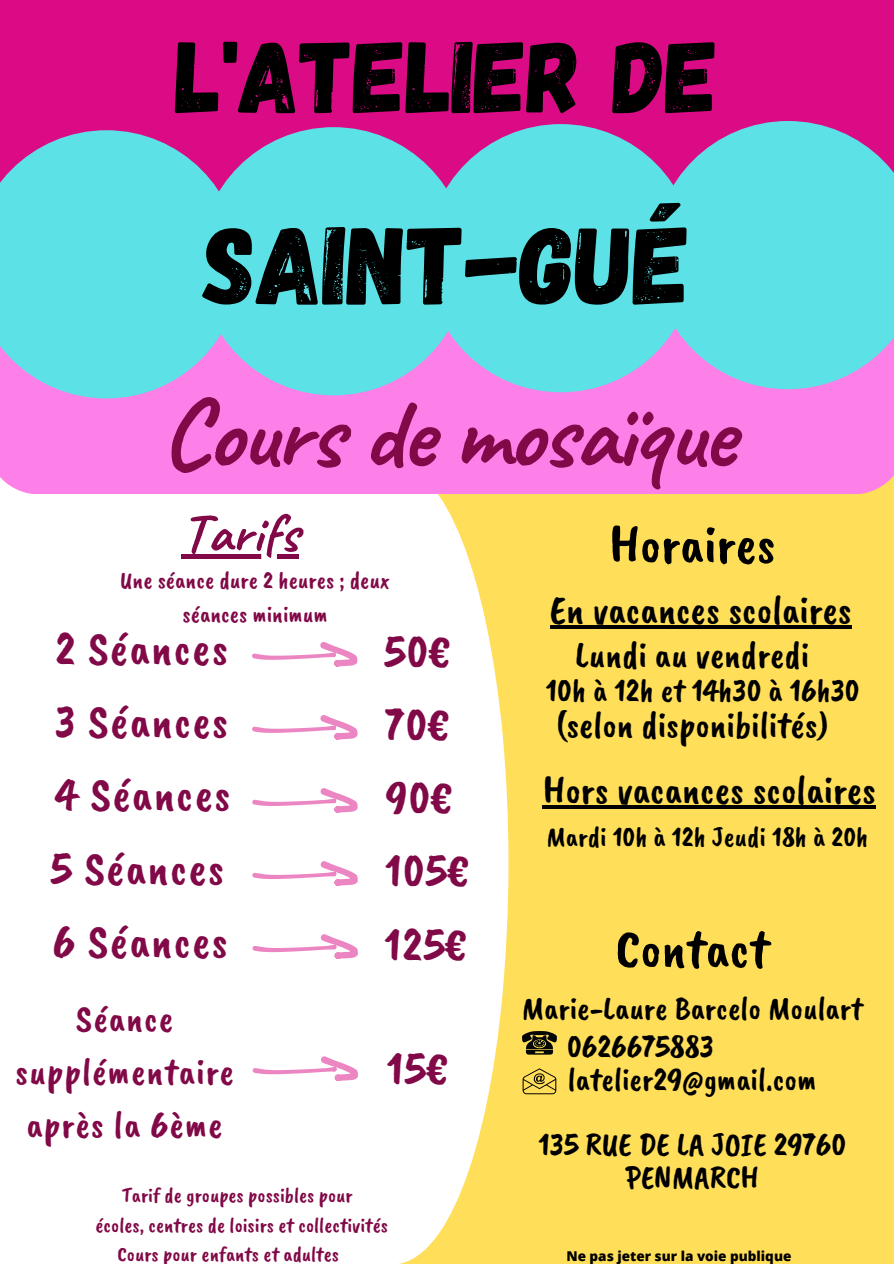
<style>
.page{position:relative;width:894px;height:1264px;background:#fff}
.page>*{position:absolute;margin:0;border:0;box-sizing:border-box;transform-origin:0 0}
.t1{font:110.7px "Gagalin";color:#000}
.t2{font:101.7px "Gagalin";color:#000}
.t3{font:700 98.55px "Caveat";letter-spacing:-.02em;color:#810947}
.t4{font:55.5px "Caveat Brush";color:#000}
.t5{font:700 55.5px "Caveat";color:#810947}
.t6{font:48px "Caveat Brush";letter-spacing:.025em;color:#810947}
.t7{font:40.5px "Caveat Brush";color:#000}
.t8{font:38.1px/52.8px "Caveat Brush";letter-spacing:.025em;color:#810947;text-align:center}
.t9{font:37.5px "Caveat Brush";color:#000}
.t10{font:33px/32.7px "Caveat Brush";color:#000;text-align:center}
.t11{font:28.5px "Caveat Brush";color:#000}
.t12{font:24.15px/33.8px "Caveat Brush";color:#810947;text-align:center}
.t13{font:21.15px "Caveat Brush";color:#810947}
.t14{font:800 13.5px "Open Sans";color:#000}
</style>
<div class="page">
<div style="left:0;top:0;width:893px;height:1263px;background:#ffde59"></div>
<div style="left:0;top:0;width:893px;height:283px;background:#da0b85"></div>
<div style="left:0;top:494px;width:508px;height:769px;background:#fff"></div>
<div style="left:0;top:331px;width:893px;height:163px;background:#fd7fe8"></div>
<svg style="left:252px;top:652px;width:68px;height:8px"></svg>
<svg style="left:320px;top:642px;width:37px;height:24px"></svg>
<svg style="left:252px;top:725px;width:68px;height:8px"></svg>
<svg style="left:320px;top:715px;width:38px;height:24px"></svg>
<svg style="left:252px;top:798px;width:68px;height:8px"></svg>
<svg style="left:320px;top:788px;width:38px;height:24px"></svg>
<svg style="left:252px;top:871px;width:68px;height:8px"></svg>
<svg style="left:320px;top:861px;width:38px;height:24px"></svg>
<svg style="left:252px;top:1067px;width:69px;height:7px"></svg>
<svg style="left:321px;top:1056px;width:37px;height:25px"></svg>
<svg style="left:252px;top:945px;width:69px;height:7px"></svg>
<svg style="left:321px;top:934px;width:37px;height:24px"></svg>
<svg style="left:0;top:130px;width:240px;height:268px;background:#73c7de"></svg>
<div style="left:199px;top:127px;width:268px;height:268px;background:#5ce1e6;border-radius:50%"></div>
<div style="left:426px;top:124px;width:268px;height:268px;background:#5ce1e6;border-radius:50%"></div>
<svg style="left:653px;top:121px;width:240px;height:268px;fill:#5ce1e6"></svg>
<svg style="left:522px;top:1031px;width:35px;height:23px"></svg>
<svg style="left:522px;top:1068px;width:34px;height:26px"></svg>
<hr style="left:549px;top:625px;width:302px;height:3px;background:#000">
<hr style="left:542px;top:805px;width:333px;height:3px;background:#000">
<div style="left:181px;top:554px;width:117px;height:5px;background:#810947"></div>
<p class="t2" style="left:176px;top:11px;width:544px">L'ATELIER DE</p>
<p class="t1" style="left:203px;top:193px;width:489px">SAINT-GUÉ</p>
<p class="t3" style="left:160px;top:371px;width:575px">Cours de mosaïque</p>
<p class="t5" style="left:181px;top:498px;width:119px">Tarifs</p>
<p class="t4" style="left:609px;top:509px;width:168px">Horaires</p>
<p class="t7" style="left:549px;top:584px;width:303px">En vacances scolaires</p>
<p class="t9" style="left:575px;top:631px;width:235px">Lundi au vendredi</p>
<p class="t10" style="left:545px;top:673px;width:315px">10h à 12h et 14h30 à 16h30</p>
<p class="t9" style="left:555px;top:700px;width:274px">(selon disponibilités)</p>
<p class="t7" style="left:542px;top:764px;width:334px">Hors vacances scolaires</p>
<p class="t11" style="left:546px;top:818px;width:323px">Mardi 10h à 12h Jeudi 18h à 20h</p>
<p class="t12" style="left:120px;top:563px;width:271px">Une séance dure 2 heures ; deux séances minimum</p>
<p class="t6" style="left:56px;top:618px;width:174px">2 Séances</p>
<p class="t6" style="left:55px;top:691px;width:174px">3 Séances</p>
<p class="t6" style="left:56px;top:764px;width:176px">4 Séances</p>
<p class="t6" style="left:51px;top:837px;width:175px">5 Séances</p>
<p class="t6" style="left:53px;top:910px;width:176px">6 Séances</p>
<p class="t6" style="left:384px;top:620px;width:68px">50€</p>
<p class="t6" style="left:385px;top:693px;width:65px">70€</p>
<p class="t6" style="left:385px;top:767px;width:69px">90€</p>
<p class="t6" style="left:385px;top:840px;width:86px">105€</p>
<p class="t6" style="left:384px;top:913px;width:84px">125€</p>
<p class="t4" style="left:615px;top:913px;width:155px">Contact</p>
<p class="t10" style="left:521px;top:991px;width:342px">Marie-Laure Barcelo Moulart</p>
<p class="t10" style="left:567px;top:1029px;width:148px">0626675883</p>
<p class="t10" style="left:567px;top:1062px;width:250px">latelier29@gmail.com</p>
<p class="t10" style="left:538px;top:1127px;width:309px">135 RUE DE LA JOIE 29760<br>PENMARCH</p>
<p class="t8" style="left:15px;top:992px;width:220px">Séance supplémentaire après la 6ème</p>
<p class="t6" style="left:387px;top:1037px;width:63px">15€</p>
<p class="t13" style="left:122px;top:1181px;width:232px">Tarif de groupes possibles pour</p>
<p class="t13" style="left:95px;top:1211px;width:294px">écoles, centres de loisirs et collectivités</p>
<p class="t13" style="left:117px;top:1240px;width:223px">Cours pour enfants et adultes</p>
<p class="t14" style="left:566px;top:1246px;width:226px">Ne pas jeter sur la voie publique</p>
</div>
